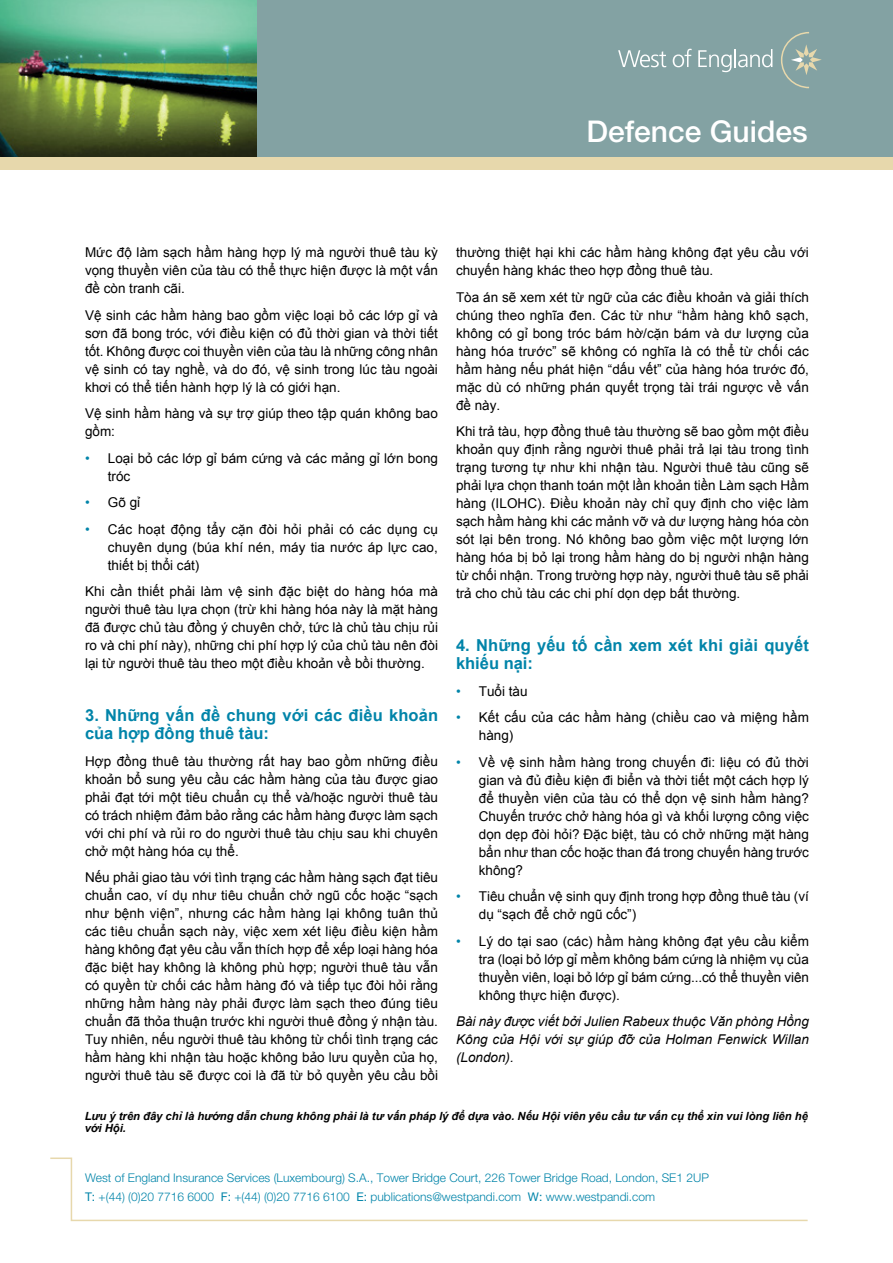
<style>
.page{position:relative;width:893px;height:1263px;background:#fff}
.page>*{position:absolute;margin:0;border:0;box-sizing:border-box;transform-origin:0 0}
.t1{font:500 30px "Helvetica Neue LT";color:#fff}
.t2{font:700 16.5px/18px "Arial";letter-spacing:.005em;color:#0084a9}
.t3{font:13.5px/18px "Arial";color:#000;text-align:justify}
.t4{font:italic 13.5px/18px "Arial";letter-spacing:.005em;color:#000;text-align:justify}
.t5{font:300 12px/18.6px "Helvetica Neue LT";color:#0084a9}
.t6{font:italic 700 11.25px/12px "Arial";color:#000}
.s1{color:#0084a9}
.s2{font-weight:400}
</style>
<div class="page">
<div style="left:0;top:0;width:893px;height:164px;background:#83a2a3"></div>
<img style="left:0;top:0;width:256px;height:157px">
<div style="left:0;top:157px;width:893px;height:13px;background:#e7d8ac"></div>
<svg style="left:50px;top:1157px;width:758px;height:65px"></svg>
<svg style="left:781px;top:32px;width:41px;height:56px"></svg>
<svg style="left:618px;top:50px;width:48px;height:17px"></svg>
<svg style="left:673px;top:49px;width:19px;height:18px"></svg>
<svg style="left:698px;top:49px;width:74px;height:23px"></svg>
<h1 class="t1" style="left:586px;top:114px;width:223px">Defence Guides</h1>
<p class="t3" style="left:85px;top:243px;width:354px">Mức độ làm sạch hầm hàng hợp lý mà người thuê tàu kỳ vọng thuyền viên của tàu có thể thực hiện được là một vấn đề còn tranh cãi.</p>
<p class="t3" style="left:85px;top:306px;width:355px">Vệ sinh các hầm hàng bao gồm việc loại bỏ các lớp gỉ và sơn đã bong tróc, với điều kiện có đủ thời gian và thời tiết tốt. Không được coi thuyền viên của tàu là những công nhân vệ sinh có tay nghề, và do đó, vệ sinh trong lúc tàu ngoài khơi có thể tiến hành hợp lý là có giới hạn.</p>
<p class="t3" style="left:85px;top:404px;width:354px">Vệ sinh hầm hàng và sự trợ giúp theo tập quán không bao gồm:</p>
<p class="t3" style="left:108px;top:449px;width:332px;text-indent:-23px"><span class="s1">•</span> Loại bỏ các lớp gỉ bám cứng và các mảng gỉ lớn bong tróc</p>
<p class="t3" style="left:85px;top:493px;width:57px"><span class="s1">•</span> Gõ gỉ</p>
<p class="t3" style="left:108px;top:520px;width:332px;text-indent:-23px"><span class="s1">•</span> Các hoạt động tẩy cặn đòi hỏi phải có các dụng cụ chuyên dụng (búa khí nén, máy tia nước áp lực cao, thiết bị thổi cát)</p>
<p class="t3" style="left:85px;top:582px;width:354px">Khi cần thiết phải làm vệ sinh đặc biệt do hàng hóa mà người thuê tàu lựa chọn (trừ khi hàng hóa này là mặt hàng đã được chủ tàu đồng ý chuyên chở, tức là chủ tàu chịu rủi ro và chi phí này), những chi phí hợp lý của chủ tàu nên đòi lại từ người thuê tàu theo một điều khoản về bồi thường.</p>
<p class="t2" style="left:85px;top:707px;width:355px">3. Những vấn đề chung với các điều khoản của hợp đồng thuê tàu:</p>
<p class="t3" style="left:85px;top:752px;width:354px">Hợp đồng thuê tàu thường rất hay bao gồm những điều khoản bổ sung yêu cầu các hầm hàng của tàu được giao phải đạt tới một tiêu chuẩn cụ thể và/hoặc người thuê tàu có trách nhiệm đảm bảo rằng các hầm hàng được làm sạch với chi phí và rủi ro do người thuê tàu chịu sau khi chuyên chở một hàng hóa cụ thể.</p>
<p class="t3" style="left:85px;top:868px;width:355px">Nếu phải giao tàu với tình trạng các hầm hàng sạch đạt tiêu chuẩn cao, ví dụ như tiêu chuẩn chở ngũ cốc hoặc “sạch như bệnh viện”, nhưng các hầm hàng lại không tuân thủ các tiêu chuẩn sạch này, việc xem xét liệu điều kiện hầm hàng không đạt yêu cầu vẫn thích hợp để xếp loại hàng hóa đặc biệt hay không là không phù hợp; người thuê tàu vẫn có quyền từ chối các hầm hàng đó và tiếp tục đòi hỏi rằng những hầm hàng này phải được làm sạch theo đúng tiêu chuẩn đã thỏa thuận trước khi người thuê đồng ý nhận tàu.<br>Tuy nhiên, nếu người thuê tàu không từ chối tình trạng các hầm hàng khi nhận tàu hoặc không bảo lưu quyền của họ, người thuê tàu sẽ được coi là đã từ bỏ quyền yêu cầu bồi</p>
<p class="t3" style="left:456px;top:243px;width:354px">thường thiệt hại khi các hầm hàng không đạt yêu cầu với chuyến hàng khác theo hợp đồng thuê tàu.</p>
<p class="t3" style="left:456px;top:288px;width:354px">Tòa án sẽ xem xét từ ngữ của các điều khoản và giải thích chúng theo nghĩa đen. Các từ như “hầm hàng khô sạch, không có gỉ bong tróc bám hờ/cặn bám và dư lượng của hàng hóa trước” sẽ không có nghĩa là có thể từ chối các hầm hàng nếu phát hiện “dấu vết” của hàng hóa trước đó, mặc dù có những phán quyết trọng tài trái ngược về vấn đề này.</p>
<p class="t3" style="left:456px;top:422px;width:355px">Khi trả tàu, hợp đồng thuê tàu thường sẽ bao gồm một điều khoản quy định rằng người thuê phải trả lại tàu trong tình trạng tương tự như khi nhận tàu. Người thuê tàu cũng sẽ phải lựa chọn thanh toán một lần khoản tiền Làm sạch Hầm hàng (ILOHC). Điều khoản này chỉ quy định cho việc làm sạch hầm hàng khi các mảnh vỡ và dư lượng hàng hóa còn sót lại bên trong. Nó không bao gồm việc một lượng lớn hàng hóa bị bỏ lại trong hầm hàng do bị người nhận hàng từ chối nhận. Trong trường hợp này, người thuê tàu sẽ phải trả cho chủ tàu các chi phí dọn dẹp bất thường.</p>
<p class="t2" style="left:456px;top:637px;width:354px">4. Những yếu tố cần xem xét khi giải quyết khiếu nại:</p>
<p class="t3" style="left:456px;top:682px;width:73px"><span class="s1">•</span> Tuổi tàu</p>
<p class="t3" style="left:479px;top:708px;width:332px;text-indent:-23px"><span class="s1">•</span> Kết cấu của các hầm hàng (chiều cao và miệng hầm hàng)</p>
<p class="t3" style="left:479px;top:753px;width:332px;text-indent:-23px"><span class="s1">•</span> Về vệ sinh hầm hàng trong chuyến đi: liệu có đủ thời gian và đủ điều kiện đi biển và thời tiết một cách hợp lý để thuyền viên của tàu có thể dọn vệ sinh hầm hàng?<br>Chuyến trước chở hàng hóa gì và khối lượng công việc dọn dẹp đòi hỏi? Đặc biệt, tàu có chở những mặt hàng bẩn như than cốc hoặc than đá trong chuyến hàng trước không?</p>
<p class="t3" style="left:479px;top:887px;width:332px;text-indent:-23px"><span class="s1">•</span> Tiêu chuẩn vệ sinh quy định trong hợp đồng thuê tàu (ví dụ “sạch để chở ngũ cốc”)</p>
<p class="t3" style="left:479px;top:932px;width:332px;text-indent:-23px"><span class="s1">•</span> Lý do tại sao (các) hầm hàng không đạt yêu cầu kiểm tra (loại bỏ lớp gỉ mềm không bám cứng là nhiệm vụ của thuyền viên, loại bỏ lớp gỉ bám cứng...có thể thuyền viên không thực hiện được).</p>
<p class="t4" style="left:456px;top:1013px;width:354px">Bài này được viết bởi Julien Rabeux thuộc Văn phòng Hồng Kông của Hội với sự giúp đỡ của Holman Fenwick Willan (London).</p>
<p class="t6" style="left:85px;top:1110px;width:725px">Lưu ý trên đây chỉ là hướng dẫn chung không phải là tư vấn pháp lý để dựa vào. Nếu Hội viên yêu cầu tư vấn cụ thể xin vui lòng liên hệ với Hội.</p>
<p class="t5" style="left:85px;top:1168px;width:625px">West of England Insurance Services (Luxembourg) S.A., Tower Bridge Court, 226 Tower Bridge Road, London, SE1 2UP<br><span class="s2">T:</span> +(44) (0)20 7716 6000 <span class="s2">F:</span> +(44) (0)20 7716 6100 <span class="s2">E:</span> publications@westpandi.com <span class="s2">W:</span> www.westpandi.com</p>
</div>
